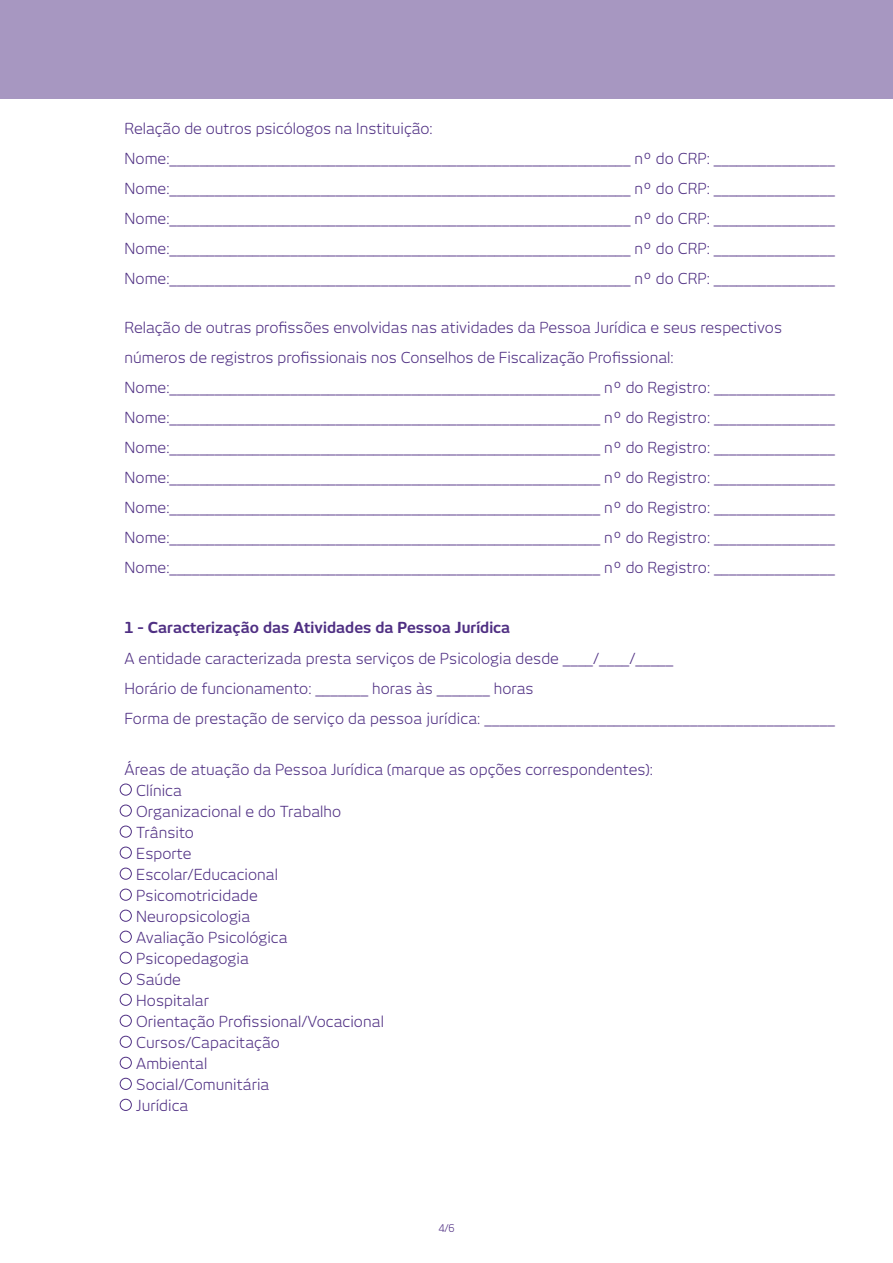
<style>
.page{position:relative;width:893px;height:1263px;background:#fff}
.page>*{position:absolute;margin:0;border:0;box-sizing:border-box;transform-origin:0 0}
.t1{font:15px/21px "New June";letter-spacing:.005em;color:#4f2f83}
.t2{font:700 15px "New June";letter-spacing:.005em;color:#4f2f83}
.t3{font:10.5px "New June";color:#4f2f83}
</style>
<div class="page">
<div style="left:120px;top:784px;width:12px;height:11px;border:1px solid #4f2f83;border-radius:50%"></div>
<div style="left:120px;top:805px;width:12px;height:11px;border:1px solid #4f2f83;border-radius:50%"></div>
<div style="left:120px;top:826px;width:12px;height:11px;border:1px solid #4f2f83;border-radius:50%"></div>
<div style="left:120px;top:847px;width:12px;height:11px;border:1px solid #4f2f83;border-radius:50%"></div>
<div style="left:120px;top:868px;width:12px;height:11px;border:1px solid #4f2f83;border-radius:50%"></div>
<div style="left:120px;top:889px;width:12px;height:11px;border:1px solid #4f2f83;border-radius:50%"></div>
<div style="left:120px;top:910px;width:12px;height:11px;border:1px solid #4f2f83;border-radius:50%"></div>
<div style="left:120px;top:931px;width:12px;height:11px;border:1px solid #4f2f83;border-radius:50%"></div>
<div style="left:120px;top:952px;width:12px;height:11px;border:1px solid #4f2f83;border-radius:50%"></div>
<div style="left:120px;top:973px;width:12px;height:12px;border:1px solid #4f2f83;border-radius:50%"></div>
<div style="left:120px;top:994px;width:12px;height:12px;border:1px solid #4f2f83;border-radius:50%"></div>
<div style="left:120px;top:1015px;width:12px;height:12px;border:1px solid #4f2f83;border-radius:50%"></div>
<div style="left:120px;top:1036px;width:12px;height:12px;border:1px solid #4f2f83;border-radius:50%"></div>
<div style="left:120px;top:1057px;width:12px;height:12px;border:1px solid #4f2f83;border-radius:50%"></div>
<div style="left:120px;top:1078px;width:12px;height:12px;border:1px solid #4f2f83;border-radius:50%"></div>
<div style="left:120px;top:1099px;width:12px;height:12px;border:1px solid #4f2f83;border-radius:50%"></div>
<div style="left:0;top:0;width:893px;height:99px;background:#a797c1"></div>
<p class="t1" style="left:125px;top:113px;width:712px;line-height:30px">Relação de outros psicólogos na Instituição:<br>Nome:_____________________________________________________________ nº do CRP: ________________ Nome:_____________________________________________________________ nº do CRP: ________________ Nome:_____________________________________________________________ nº do CRP: ________________ Nome:_____________________________________________________________ nº do CRP: ________________ Nome:_____________________________________________________________ nº do CRP: ________________</p>
<p class="t1" style="left:125px;top:313px;width:712px;line-height:30px">Relação de outras profissões envolvidas nas atividades da Pessoa Jurídica e seus respectivos números de registros profissionais nos Conselhos de Fiscalização Profissional:<br>Nome:_________________________________________________________ nº do Registro: ________________ Nome:_________________________________________________________ nº do Registro: ________________ Nome:_________________________________________________________ nº do Registro: ________________ Nome:_________________________________________________________ nº do Registro: ________________ Nome:_________________________________________________________ nº do Registro: ________________ Nome:_________________________________________________________ nº do Registro: ________________ Nome:_________________________________________________________ nº do Registro: ________________</p>
<p class="t2" style="left:125px;top:619px;width:387px">1 - Caracterização das Atividades da Pessoa Jurídica</p>
<p class="t1" style="left:125px;top:643px;width:712px;line-height:30px">A entidade caracterizada presta serviços de Psicologia desde ____/____/_____<br>Horário de funcionamento: _______ horas às _______ horas<br>Forma de prestação de serviço da pessoa jurídica: ______________________________________________</p>
<p class="t1" style="left:136px;top:758px;width:518px;text-indent:-12px">Áreas de atuação da Pessoa Jurídica (marque as opções correspondentes):<br>Clínica<br>Organizacional e do Trabalho<br>Trânsito<br>Esporte<br>Escolar/Educacional<br>Psicomotricidade<br>Neuropsicologia<br>Avaliação Psicológica<br>Psicopedagogia<br>Saúde<br>Hospitalar<br>Orientação Profissional/Vocacional<br>Cursos/Capacitação<br>Ambiental<br>Social/Comunitária<br>Jurídica</p>
<p class="t3" style="left:438px;top:1222px;width:18px">4/6</p>
</div>
